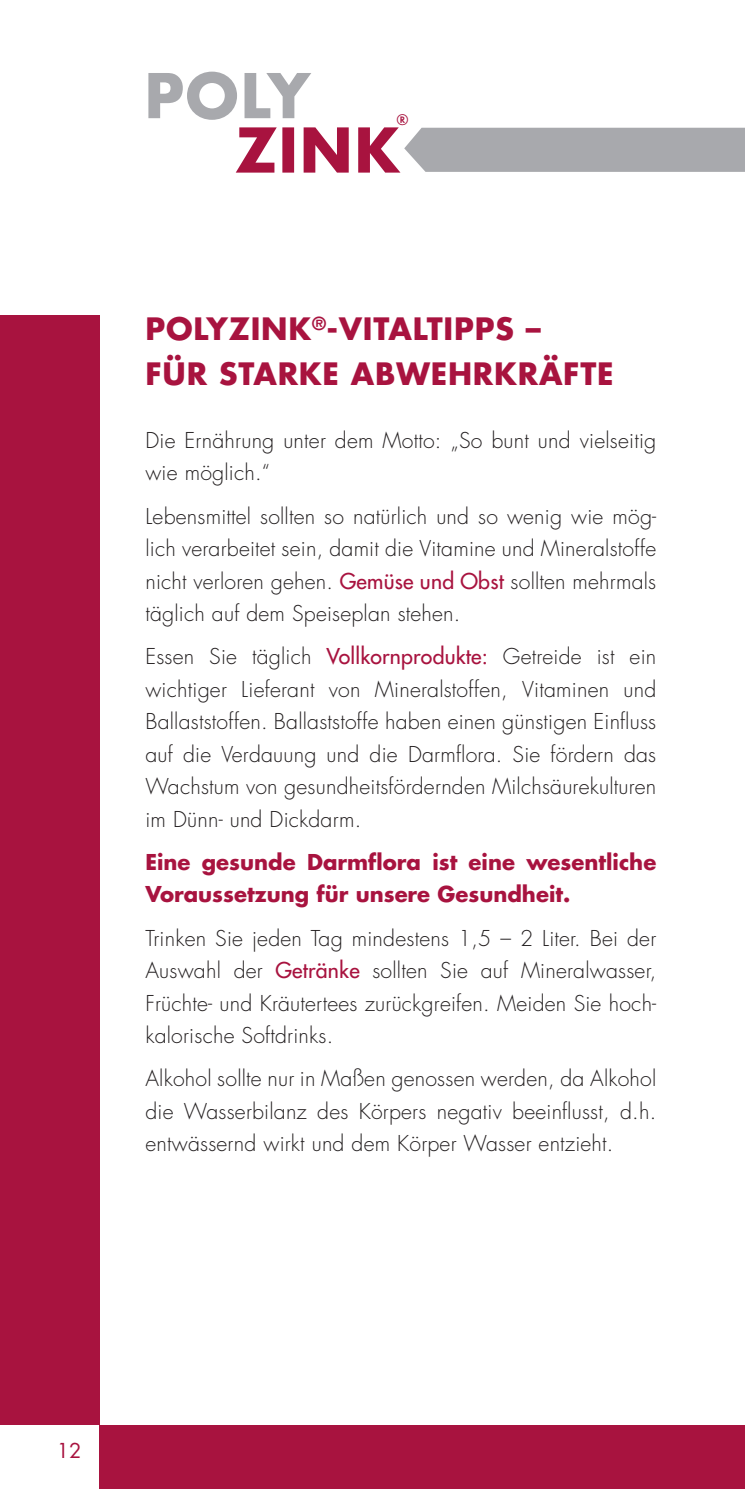
<style>
.page{position:relative;width:745px;height:1489px;background:#fff}
.page>*{position:absolute;margin:0;border:0;box-sizing:border-box;transform-origin:0 0}
.t1{font:700 30px/45px "Futura Std";letter-spacing:.025em;color:#a8133f}
.t2{font:300 21.25px/32.5px "Futura Std";letter-spacing:.01em;color:#231f20;text-align:justify}
.t3{font:700 21.25px/32.5px "Futura Std";color:#a8133f}
.t4{font:20px "Futura Std";color:#a8133f}
.t5{font:500 16px "Futura T";color:#a8133f}
.s1{font-weight:500;color:#a8133f}
</style>
<div class="page">
<svg style="left:148px;top:72px;width:163px;height:48px"></svg>
<svg style="left:235px;top:127px;width:509px;height:46px"></svg>
<div style="left:0;top:315px;width:99px;height:1109px;background:#a8133f"></div>
<div style="left:99px;top:1424px;width:645px;height:64px;background:#a8133f"></div>
<p class="t5" style="left:396px;top:110px;width:14px">®</p>
<h1 class="t1" style="left:145px;top:306px;width:469px">POLYZINK<sup>®</sup>-VITALTIPPS –<br>FÜR STARKE ABWEHRKRÄFTE</h1>
<p class="t2" style="left:145px;top:424px;width:512px">Die Ernährung unter dem Motto: „So bunt und vielseitig wie möglich.“</p>
<p class="t2" style="left:145px;top:500px;width:512px">Lebensmittel sollten so natürlich und so wenig wie mög&shy;lich verarbeitet sein, damit die Vitamine und Mineralstoffe nicht verloren gehen. <span class="s1">Gemüse und Obst</span> sollten mehrmals täglich auf dem Speiseplan stehen.</p>
<p class="t2" style="left:145px;top:640px;width:512px">Essen Sie täglich <span class="s1">Vollkornprodukte:</span> Getreide ist ein wichtiger Lieferant von Mineralstoffen, Vitaminen und Ballaststoffen. Ballaststoffe haben einen günstigen Einfluss auf die Verdauung und die Darmflora. Sie fördern das Wachstum von gesundheitsfördernden Milchsäurekulturen im Dünn- und Dickdarm.</p>
<p class="t3" style="left:145px;top:845px;width:512px">Eine gesunde Darmflora ist eine wesentliche<br>Voraussetzung für unsere Gesundheit.</p>
<p class="t2" style="left:145px;top:922px;width:512px">Trinken Sie jeden Tag mindestens 1,5 – 2 Liter. Bei der Auswahl der <span class="s1">Getränke</span> sollten Sie auf Mineralwasser, Früchte- und Kräutertees zurückgreifen. Meiden Sie hoch&shy;kalorische Softdrinks.</p>
<p class="t2" style="left:145px;top:1062px;width:512px">Alkohol sollte nur in Maßen genossen werden, da Alkohol die Wasserbilanz des Körpers negativ beeinflusst, d.h. entwässernd wirkt und dem Körper Wasser entzieht.</p>
<p class="t4" style="left:57px;top:1437px;width:26px">12</p>
</div>
